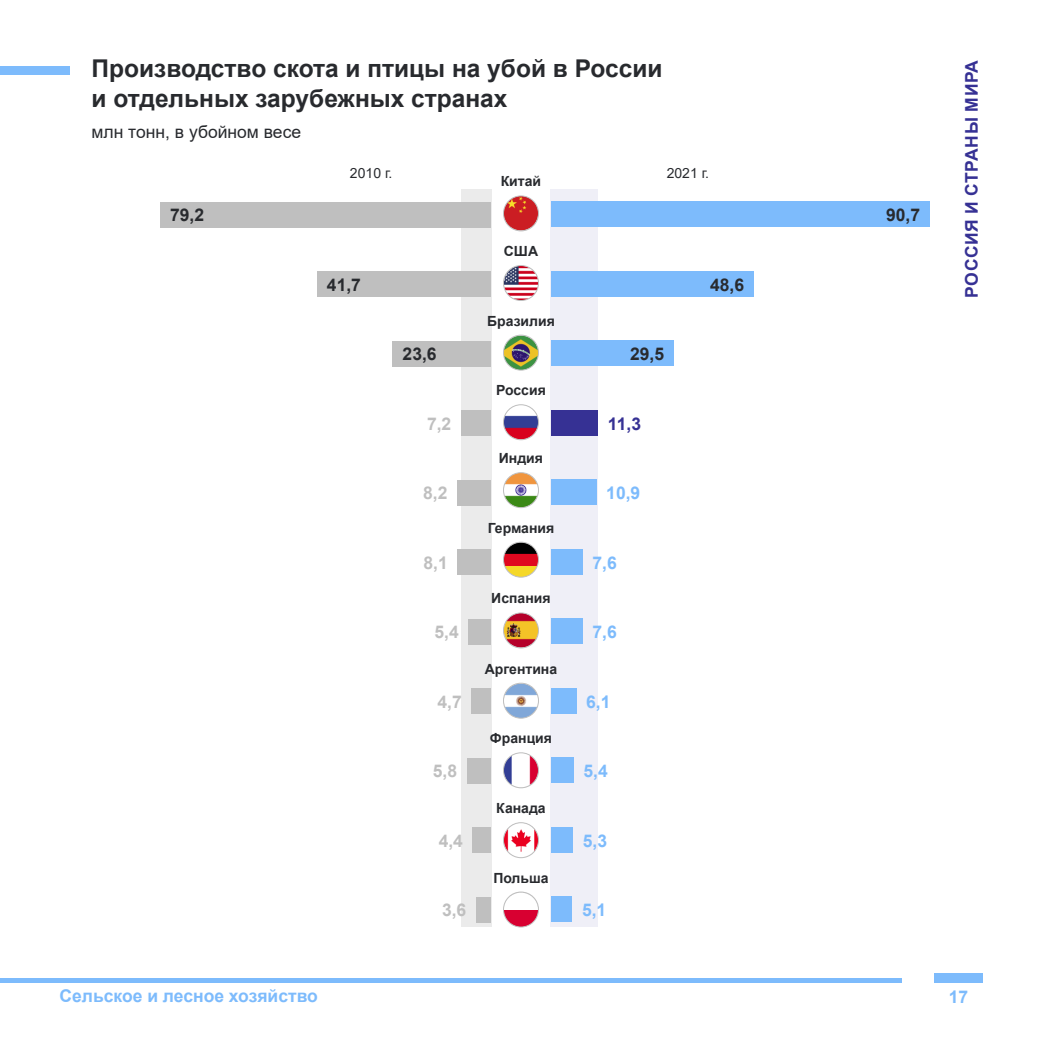
<style>
.page{position:relative;width:1042px;height:1042px;background:#fff}
.page>*{position:absolute;margin:0;border:0;box-sizing:border-box;transform-origin:0 0}
.t1{font:700 24.5px/29.4px "Arial";color:#282a2e}
.t2{font:700 17.5px "Arial";color:#7dbbfc}
.t3{font:700 17.5px "Arial";color:#282a2e}
.t4{font:700 17.5px "Arial";color:#bfbfbf}
.t5{font:700 17.5px "Arial";letter-spacing:.035em;color:#363194}
.t6{font:17.5px "Arial";color:#282a2e}
.t7{font:700 14px "Arial";color:#282a2e}
.t8{font:14px "Arial";color:#282a2e}
</style>
<div class="page">
<div style="left:934px;top:973px;width:49px;height:9px;background:#7dbbfc"></div>
<hr style="left:0;top:978px;width:902px;height:4px;background:#7dbbfc">
<div style="left:461px;top:190px;width:30px;height:737px;background:#ebebeb"></div>
<div style="left:160px;top:202px;width:331px;height:25px;background:#bfbfbf"></div>
<div style="left:317px;top:272px;width:174px;height:25px;background:#bfbfbf"></div>
<div style="left:393px;top:341px;width:98px;height:25px;background:#bfbfbf"></div>
<div style="left:461px;top:411px;width:30px;height:25px;background:#bfbfbf"></div>
<div style="left:457px;top:480px;width:34px;height:25px;background:#bfbfbf"></div>
<div style="left:457px;top:550px;width:34px;height:25px;background:#bfbfbf"></div>
<div style="left:469px;top:619px;width:22px;height:25px;background:#bfbfbf"></div>
<div style="left:472px;top:689px;width:19px;height:25px;background:#bfbfbf"></div>
<div style="left:467px;top:758px;width:24px;height:25px;background:#bfbfbf"></div>
<div style="left:473px;top:828px;width:18px;height:25px;background:#bfbfbf"></div>
<div style="left:476px;top:897px;width:15px;height:25px;background:#bfbfbf"></div>
<div style="left:551px;top:190px;width:47px;height:737px;background:#efeff7"></div>
<div style="left:551px;top:202px;width:379px;height:25px;background:#7dbbfc"></div>
<div style="left:551px;top:271px;width:203px;height:25px;background:#7dbbfc"></div>
<div style="left:551px;top:341px;width:123px;height:25px;background:#7dbbfc"></div>
<div style="left:551px;top:410px;width:47px;height:25px;background:#363194"></div>
<div style="left:551px;top:480px;width:45px;height:25px;background:#7dbbfc"></div>
<div style="left:551px;top:549px;width:31px;height:25px;background:#7dbbfc"></div>
<div style="left:551px;top:619px;width:31px;height:25px;background:#7dbbfc"></div>
<div style="left:551px;top:689px;width:25px;height:25px;background:#7dbbfc"></div>
<div style="left:551px;top:758px;width:22px;height:25px;background:#7dbbfc"></div>
<div style="left:551px;top:827px;width:22px;height:25px;background:#7dbbfc"></div>
<div style="left:551px;top:897px;width:21px;height:25px;background:#7dbbfc"></div>
<img style="left:503px;top:196px;width:35px;height:35px;border-radius:17px">
<div style="left:503px;top:195px;width:36px;height:36px;border:1px solid #bfbfbf;border-radius:50%"></div>
<img style="left:503px;top:265px;width:35px;height:35px;border-radius:17px">
<div style="left:503px;top:265px;width:36px;height:36px;border:1px solid #bfbfbf;border-radius:50%"></div>
<img style="left:503px;top:335px;width:35px;height:35px;border-radius:17px">
<div style="left:503px;top:335px;width:36px;height:35px;border:1px solid #bfbfbf;border-radius:50%"></div>
<img style="left:503px;top:542px;width:35px;height:35px;border-radius:17px">
<div style="left:503px;top:542px;width:36px;height:35px;border:1px solid #bfbfbf;border-radius:50%"></div>
<img style="left:503px;top:613px;width:35px;height:35px;border-radius:17px">
<div style="left:503px;top:612px;width:36px;height:36px;border:1px solid #bfbfbf;border-radius:50%"></div>
<img style="left:503px;top:473px;width:35px;height:35px;border-radius:17px">
<div style="left:503px;top:472px;width:36px;height:36px;border:1px solid #bfbfbf;border-radius:50%"></div>
<img style="left:503px;top:683px;width:35px;height:35px;border-radius:17px">
<div style="left:503px;top:683px;width:36px;height:35px;border:1px solid #bfbfbf;border-radius:50%"></div>
<img style="left:503px;top:753px;width:35px;height:35px;border-radius:17px">
<div style="left:503px;top:752px;width:36px;height:36px;border:1px solid #bfbfbf;border-radius:50%"></div>
<img style="left:503px;top:892px;width:35px;height:35px;border-radius:17px">
<div style="left:503px;top:891px;width:36px;height:36px;border:1px solid #bfbfbf;border-radius:50%"></div>
<img style="left:503px;top:822px;width:35px;height:35px;border-radius:17px">
<div style="left:503px;top:822px;width:36px;height:36px;border:1px solid #bfbfbf;border-radius:50%"></div>
<img style="left:503px;top:405px;width:35px;height:35px;border-radius:17px">
<div style="left:503px;top:404px;width:36px;height:36px;border:1px solid #bfbfbf;border-radius:50%"></div>
<div style="left:0;top:66px;width:69px;height:9px;background:#7dbbfc"></div>
<h1 class="t1" style="left:92px;top:54px;width:572px">Производство скота и птицы на убой в России и отдельных зарубежных странах</h1>
<p class="t6" style="left:92px;top:119px;width:211px">млн тонн, в убойном весе</p>
<p class="t8" style="left:350px;top:163px;width:44px">2010 г.</p>
<p class="t8" style="left:667px;top:163px;width:44px">2021 г.</p>
<p class="t7" style="left:501px;top:172px;width:42px">Китай</p>
<p class="t3" style="left:170px;top:202px;width:36px">79,2</p>
<p class="t3" style="left:886px;top:202px;width:36px">90,7</p>
<p class="t7" style="left:504px;top:241px;width:36px">США</p>
<p class="t3" style="left:327px;top:272px;width:36px">41,7</p>
<p class="t3" style="left:710px;top:272px;width:36px">48,6</p>
<p class="t7" style="left:487px;top:311px;width:69px">Бразилия</p>
<p class="t3" style="left:403px;top:342px;width:36px">23,6</p>
<p class="t3" style="left:630px;top:342px;width:36px">29,5</p>
<p class="t7" style="left:496px;top:380px;width:51px">Россия</p>
<p class="t4" style="left:427px;top:411px;width:26px">7,2</p>
<p class="t5" style="left:608px;top:411px;width:35px">11,3</p>
<p class="t7" style="left:499px;top:448px;width:46px">Индия</p>
<p class="t4" style="left:423px;top:481px;width:26px">8,2</p>
<p class="t2" style="left:606px;top:481px;width:36px">10,9</p>
<p class="t7" style="left:488px;top:518px;width:68px">Германия</p>
<p class="t4" style="left:423px;top:550px;width:26px">8,1</p>
<p class="t2" style="left:592px;top:550px;width:26px">7,6</p>
<p class="t7" style="left:491px;top:589px;width:61px">Испания</p>
<p class="t4" style="left:434px;top:620px;width:26px">5,4</p>
<p class="t2" style="left:592px;top:620px;width:26px">7,6</p>
<p class="t7" style="left:485px;top:659px;width:74px">Аргентина</p>
<p class="t4" style="left:437px;top:689px;width:26px">4,7</p>
<p class="t2" style="left:586px;top:689px;width:26px">6,1</p>
<p class="t7" style="left:490px;top:728px;width:64px">Франция</p>
<p class="t4" style="left:433px;top:759px;width:26px">5,8</p>
<p class="t2" style="left:583px;top:759px;width:26px">5,4</p>
<p class="t7" style="left:496px;top:798px;width:51px">Канада</p>
<p class="t4" style="left:439px;top:828px;width:26px">4,4</p>
<p class="t2" style="left:583px;top:828px;width:26px">5,3</p>
<p class="t7" style="left:493px;top:868px;width:57px">Польша</p>
<p class="t2" style="left:60px;top:983px;width:260px">Сельское и лесное хозяйство</p>
<p class="t4" style="left:442px;top:897px;width:26px">3,6</p>
<p class="t2" style="left:582px;top:897px;width:26px">5,1</p>
<p class="t5" style="left:959px;top:298px;width:239px;rotate:-90deg">РОССИЯ И СТРАНЫ МИРА</p>
<p class="t2" style="left:949px;top:985px;width:21px">17</p>
</div>
